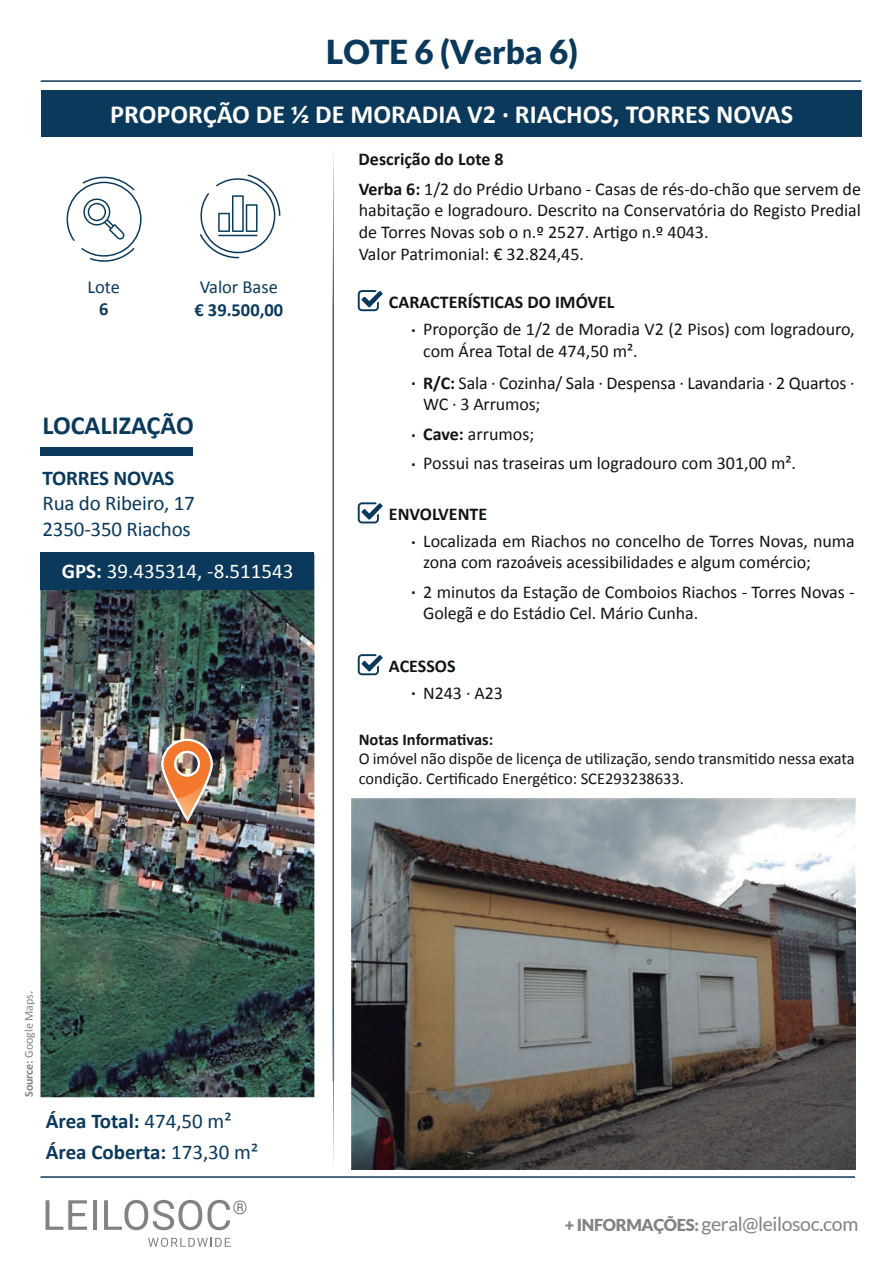
<style>
.page{position:relative;width:893px;height:1263px;background:#fff}
.page>*{position:absolute;margin:0;border:0;box-sizing:border-box;transform-origin:0 0}
.t1{font:900 33px "Lato";color:#0a395c}
.t2{font:700 26.25px "Calibri";color:#fff}
.t3{font:700 26.25px "Calibri";color:#0a395c}
.t4{font:700 21px "Calibri";letter-spacing:-.01em;color:#0a395c}
.t5{font:21px/25.2px "Calibri";letter-spacing:-.01em;color:#0a395c}
.t6{font:21px "Calibri";color:#fff}
.t7{font:19.5px "Lato";letter-spacing:-.02em;color:#808285}
.t8{font:18.45px "Calibri";color:#0a395c}
.t9{font:700 18.45px "Calibri";color:#0a395c}
.t10{font:18px/21.6px "Calibri";letter-spacing:-.005em;color:#111416}
.t11{font:700 18px/26.8px "Calibri";color:#111416}
.t12{font:16.5px/19.8px "Calibri";letter-spacing:-.005em;color:#111416}
.t13{font:700 16.5px "Calibri";color:#111416}
.t14{font:12px "Calibri";letter-spacing:-.005em;color:#808285}
.s1{font-weight:700}
.s2{font-weight:400}
.s3{font-weight:900;font-size:16.5px}
</style>
<div class="page">
<svg style="left:66px;top:176px;width:76px;height:86px"></svg>
<div style="left:41px;top:91px;width:820px;height:46px;background:#0a395c"></div>
<hr style="left:40px;top:1176px;width:815px;height:2px;background:#0a395c">
<svg style="left:333px;top:151px;width:1px;height:1013px"></svg>
<hr style="left:41px;top:80px;width:820px;height:2px;background:#0a395c">
<svg style="left:46px;top:1200px;width:41px;height:30px"></svg>
<hr style="left:93px;top:1200px;width:4px;height:30px;background:#808285">
<svg style="left:104px;top:1200px;width:143px;height:30px"></svg>
<svg style="left:148px;top:1238px;width:82px;height:9px"></svg>
<img style="left:40px;top:590px;width:274px;height:507px">
<img style="left:144px;top:774px;width:162px;height:138px">
<img style="left:160px;top:737px;width:52px;height:85px">
<div style="left:40px;top:552px;width:274px;height:38px;background:#0a395c"></div>
<div style="left:40px;top:448px;width:153px;height:8px;background:#0a395c"></div>
<svg style="left:200px;top:174px;width:80px;height:84px"></svg>
<svg style="left:358px;top:290px;width:25px;height:21px"></svg>
<svg style="left:358px;top:502px;width:25px;height:21px"></svg>
<svg style="left:358px;top:654px;width:25px;height:21px"></svg>
<img style="left:351px;top:798px;width:504px;height:371px">
<h1 class="t1" style="left:326px;top:33px;width:253px">LOTE 6 (Verba 6)</h1>
<h2 class="t2" style="left:110px;top:96px;width:684px">PROPORÇÃO DE 1⁄2 DE MORADIA V2 · RIACHOS, TORRES NOVAS</h2>
<p class="t11" style="left:359px;top:145px;width:146px">Descrição do Lote 8</p>
<p class="t8" style="left:88px;top:275px;width:34px">Lote</p>
<p class="t9" style="left:99px;top:296px;width:11px">6</p>
<p class="t8" style="left:200px;top:276px;width:80px">Valor Base</p>
<p class="t9" style="left:194px;top:296px;width:90px">€ 39.500,00</p>
<h2 class="t3" style="left:42px;top:407px;width:153px">LOCALIZAÇÃO</h2>
<p class="t4" style="left:43px;top:463px;width:133px">TORRES NOVAS</p>
<p class="t5" style="left:43px;top:490px;width:154px">Rua do Ribeiro, 17<br>2350-350 Riachos</p>
<p class="t6" style="left:62px;top:558px;width:233px"><span class="s1">GPS:</span> 39.435314, -8.511543</p>
<p class="t10" style="left:359px;top:177px;width:504px"><span class="s1">Verba 6:</span> 1/2 do Prédio Urbano - Casas de rés-do-chão que servem de habitação e logradouro. Descrito na Conservatória do Registo Predial de Torres Novas sob o n.º 2527. Artigo n.º 4043.<br>Valor Patrimonial: € 32.824,45.</p>
<p class="t11" style="left:389px;top:288px;width:227px">CARACTERÍSTICAS DO IMÓVEL</p>
<p class="t10" style="left:423px;top:317px;width:433px;text-indent:-12px"><span class="s1">·</span> Proporção de 1/2 de Moradia V2 (2 Pisos) com logradouro, com Área Total de 474,50 m².</p>
<p class="t10" style="left:423px;top:371px;width:433px;text-indent:-12px"><span class="s1">· R/C:</span> Sala · Cozinha/ Sala · Despensa · Lavandaria · 2 Quartos ·<br>WC · 3 Arrumos;</p>
<p class="t10" style="left:411px;top:418px;width:386px;line-height:29.2px"><span class="s1">· Cave:</span> arrumos;<br><span class="s1">·</span> Possui nas traseiras um logradouro com 301,00 m².</p>
<p class="t10" style="left:411px;top:500px;width:445px;line-height:26.8px;text-indent:-22px"><span class="s1">ENVOLVENTE<br>·</span> Localizada em Riachos no concelho de Torres Novas, numa</p>
<p class="t10" style="left:411px;top:547px;width:445px;line-height:29.1px;text-indent:12px">zona com razoáveis acessibilidades e algum comércio;<br><span class="s1">·</span> 2 minutos da Estação de Comboios Riachos - Torres Novas -</p>
<p class="t10" style="left:423px;top:601px;width:277px">Golegã e do Estádio Cel. Mário Cunha.</p>
<p class="t11" style="left:411px;top:652px;width:94px;text-indent:-22px">ACESSOS<br>· <span class="s2">N243 · A23</span></p>
<p class="t13" style="left:359px;top:727px;width:136px">Notas Informativas:</p>
<p class="t12" style="left:359px;top:748px;width:497px">O imóvel não dispõe de licença de utilização, sendo transmitido nessa exata condição. Certificado Energético: SCE293238633.</p>
<p class="t14" style="left:21px;top:1097px;width:108px;rotate:-90deg"><span class="s1">Source:</span> Google Maps<span class="s1">.</span></p>
<p class="t4" style="left:46px;top:1106px;width:187px">Área Total: <span class="s2">474,50 m²</span></p>
<p class="t4" style="left:46px;top:1137px;width:214px">Área Coberta: <span class="s2">173,30 m²</span></p>
<p class="t7" style="left:565px;top:1212px;width:295px"><span class="s3">+ INFORMAÇÕES:</span> geral@leilosoc.com</p>
</div>
